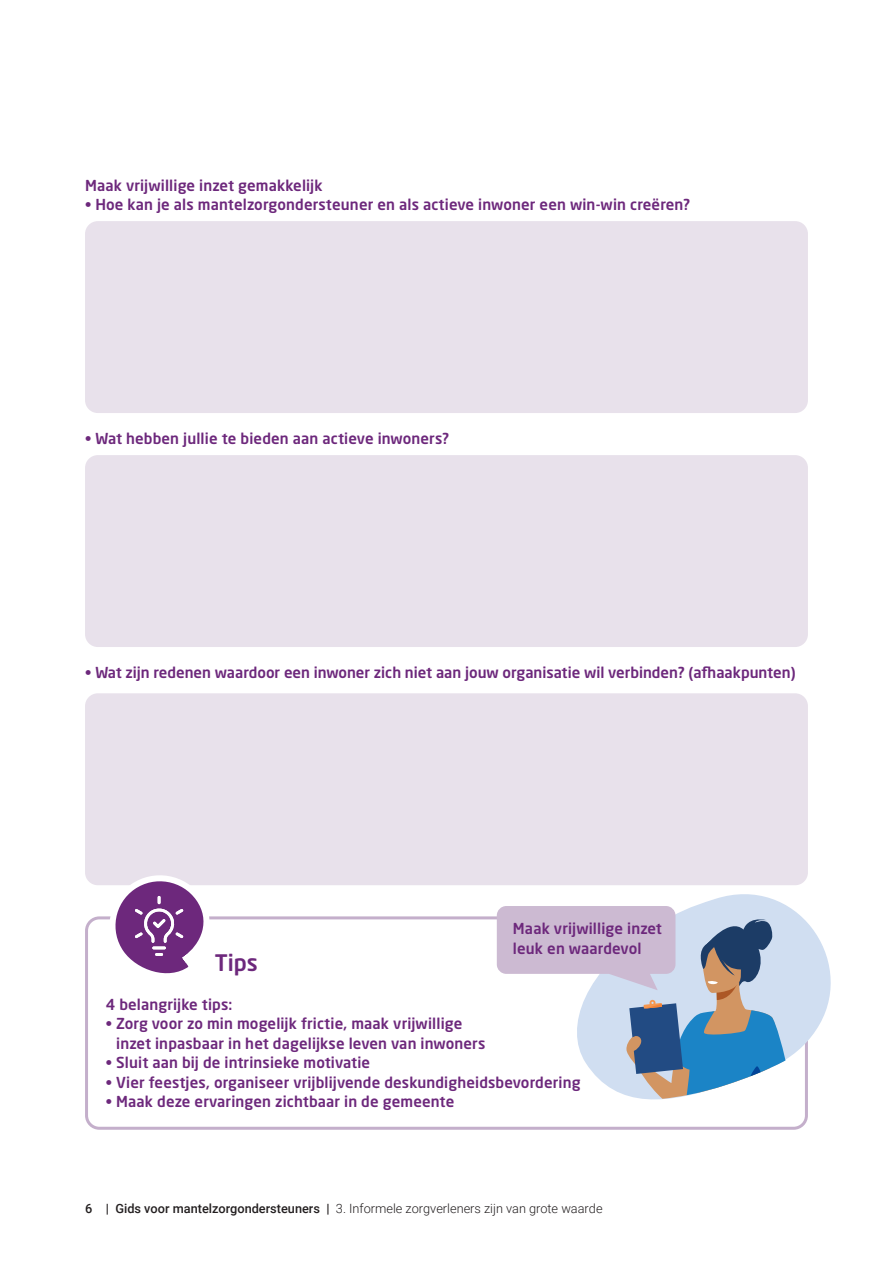
<style>
.page{position:relative;width:893px;height:1263px;background:#fff}
.page>*{position:absolute;margin:0;border:0;box-sizing:border-box;transform-origin:0 0}
.t1{font:500 22.5px "Neo Sans W1 G";color:#6d287c}
.t2{font:500 15px/19.5px "Neo Sans W1 G";letter-spacing:.01em;color:#6d287c}
.t3{font:300 12.75px "Roboto";color:#231f20}
.s1{font-weight:500}
</style>
<div class="page">
<div style="left:85px;top:221px;width:723px;height:192px;background:#e8e1eb;border-radius:13px"></div>
<div style="left:85px;top:455px;width:723px;height:192px;background:#e8e1eb;border-radius:13px"></div>
<div style="left:85px;top:693px;width:723px;height:192px;background:#e8e1eb;border-radius:13px"></div>
<div style="left:85px;top:916px;width:723px;height:214px;border:3px solid #c4afcb;border-radius:13px"></div>
<svg style="left:98px;top:875px;width:116px;height:99px"></svg>
<svg style="left:648px;top:875px;width:183px;height:237px"></svg>
<svg style="left:497px;top:906px;width:288px;height:193px"></svg>
<p class="t2" style="left:85px;top:175px;width:239px">Maak vrijwillige inzet gemakkelijk</p>
<p class="t2" style="left:85px;top:194px;width:607px">• Hoe kan je als mantelzorgondersteuner en als actieve inwoner een win-win creëren?</p>
<p class="t2" style="left:85px;top:428px;width:366px">• Wat hebben jullie te bieden aan actieve inwoners?</p>
<p class="t2" style="left:85px;top:662px;width:712px">• Wat zijn redenen waardoor een inwoner zich niet aan jouw organisatie wil verbinden? (afhaakpunten)</p>
<h1 class="t1" style="left:215px;top:948px;width:45px">Tips</h1>
<p class="t2" style="left:513px;top:919px;width:151px">Maak vrijwillige inzet leuk en waardevol</p>
<p class="t2" style="left:106px;top:994px;width:128px">4 belangrijke tips:</p>
<p class="t2" style="left:116px;top:1013px;width:371px;text-indent:-10px">• Zorg voor zo min mogelijk frictie, maak vrijwillige inzet inpasbaar in het dagelijkse leven van inwoners</p>
<p class="t2" style="left:106px;top:1052px;width:266px">• Sluit aan bij de intrinsieke motivatie</p>
<p class="t2" style="left:106px;top:1072px;width:476px">• Vier feestjes, organiseer vrijblijvende deskundigheidsbevordering</p>
<p class="t2" style="left:106px;top:1091px;width:350px">• Maak deze ervaringen zichtbaar in de gemeente</p>
<p class="t3" style="left:85px;top:1199px;width:519px"><span class="s1">6 | Gids voor mantelzorgondersteuners |</span> 3. Informele zorgverleners zijn van grote waarde</p>
</div>
